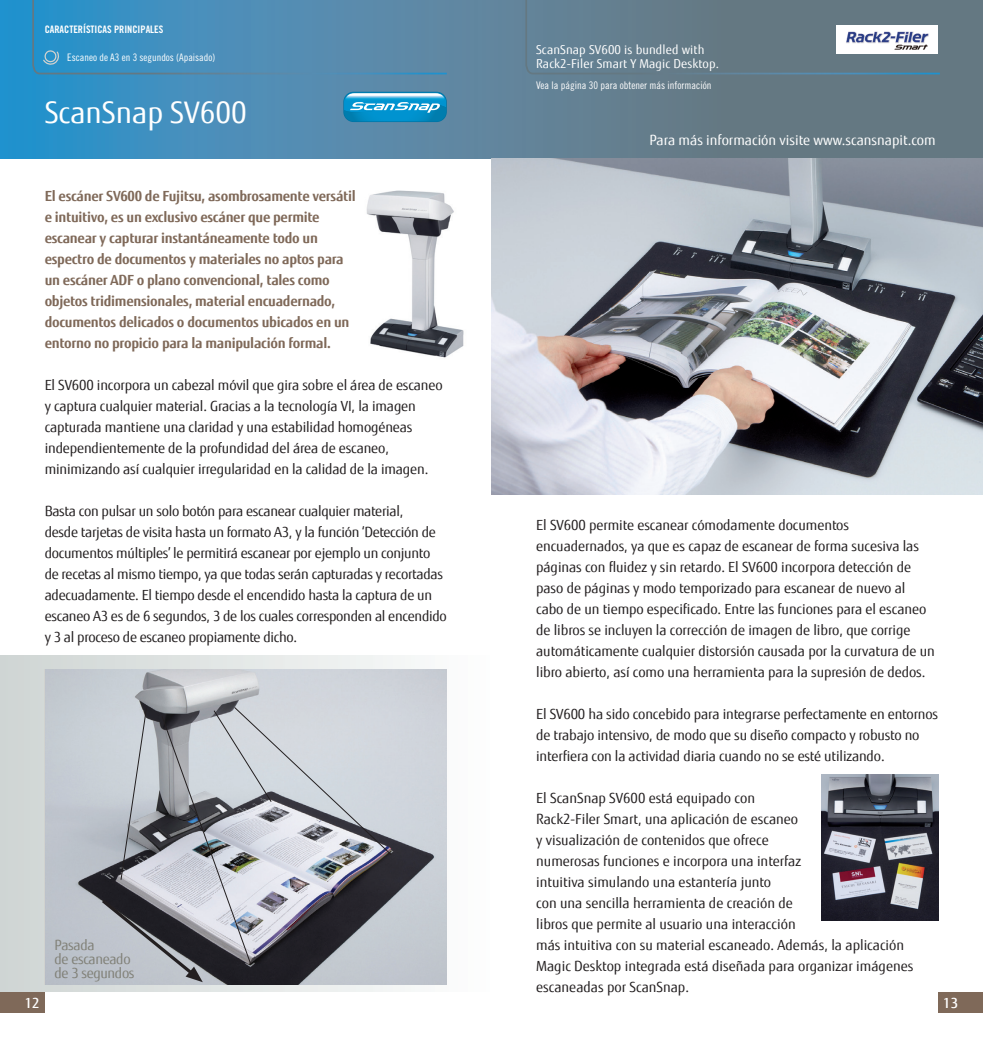
<style>
.page{position:relative;width:983px;height:1042px;background:#fff}
.page>*{position:absolute;margin:0;border:0;box-sizing:border-box;transform-origin:0 0}
.t1{font:29.75px "Fujitsu Sans";color:#fff}
.t2{font:14px/21px "Fujitsu Sans";letter-spacing:-.01em;color:#231f20}
.t3{font:700 14px/21px "Fujitsu Sans";letter-spacing:-.02em;color:#7f6959}
.t4{font:14px "Fujitsu Sans";color:#fff}
.t5{font:14px/14px "Fujitsu Sans";letter-spacing:-.025em;color:#818178}
.t6{font:500 14px "Fujitsu Sans";color:#fff}
.t7{font:12.25px/14px "Fujitsu Sans";letter-spacing:.01em;color:#fff}
.t8{font:10.5px "Trade Gothic Cond Eighteen";color:#fff}
.t9{font:10.33px "Trade Gothic Cond Eighteen";color:#fff}
.t10{font:10.33px "Trade Gothic Bold Cond Twenty";color:#fff}
</style>
<div class="page">
<svg style="left:0;top:0;width:982px;height:159px;background:#55849f"></svg>
<div style="left:0;top:992px;width:45px;height:21px;background:#7f6959"></div>
<div style="left:938px;top:992px;width:44px;height:21px;background:#7f6959"></div>
<svg style="left:343px;top:92px;width:103px;height:30px"></svg>
<svg style="left:344px;top:92px;width:102px;height:29px;background:#3ea9d4"></svg>
<svg style="left:31px;top:0;width:417px;height:75px;background:#4a8db6"></svg>
<div style="left:0;top:656px;width:491px;height:336px;background:linear-gradient(to right,#ced4d3,#fcfdfd)"></div>
<img style="left:45px;top:670px;width:401px;height:315px">
<svg style="left:90px;top:706px;width:302px;height:276px;background:#a4a7ae"></svg>
<svg style="left:524px;top:0;width:417px;height:75px;background:#637b88"></svg>
<div style="left:836px;top:25px;width:102px;height:29px;background:#fff"></div>
<img style="left:846px;top:31px;width:83px;height:19px">
<img style="left:491px;top:159px;width:491px;height:336px">
<img style="left:366px;top:190px;width:98px;height:168px">
<img style="left:821px;top:775px;width:117px;height:146px">
<p class="t10" style="left:45px;top:23px;width:120px">CARACTERÍSTICAS PRINCIPALES</p>
<p class="t9" style="left:67px;top:51px;width:149px">Escaneo de A3 en 3 segundos (Apaisado)</p>
<h1 class="t1" style="left:45px;top:95px;width:204px">ScanSnap SV600</h1>
<p class="t3" style="left:45px;top:185px;width:312px">El escáner SV600 de Fujitsu, asombrosamente versátil e intuitivo, es un exclusivo escáner que permite escanear y capturar instantáneamente todo un espectro de documentos y materiales no aptos para un escáner ADF o plano convencional, tales como objetos tridimensionales, material encuadernado, documentos delicados o documentos ubicados en un entorno no propicio para la manipulación formal.</p>
<p class="t2" style="left:45px;top:374px;width:399px">El SV600 incorpora un cabezal móvil que gira sobre el área de escaneo y captura cualquier material. Gracias a la tecnología VI, la imagen capturada mantiene una claridad y una estabilidad homogéneas independientemente de la profundidad del área de escaneo, minimizando así cualquier irregularidad en la calidad de la imagen.</p>
<p class="t2" style="left:45px;top:500px;width:403px">Basta con pulsar un solo botón para escanear cualquier material,<br>desde tarjetas de visita hasta un formato A3, y la función ‘Detección de documentos múltiples’ le permitirá escanear por ejemplo un conjunto de recetas al mismo tiempo, ya que todas serán capturadas y recortadas adecuadamente. El tiempo desde el encendido hasta la captura de un escaneo A3 es de 6 segundos, 3 de los cuales corresponden al encendido y 3 al proceso de escaneo propiamente dicho.</p>
<p class="t5" style="left:55px;top:938px;width:81px">Pasada<br>de escaneado de 3 segundos</p>
<p class="t7" style="left:536px;top:42px;width:184px">ScanSnap SV600 is bundled with<br>Rack2-Filer Smart Y Magic Desktop.</p>
<p class="t8" style="left:536px;top:79px;width:177px">Vea la página 30 para obtener más información</p>
<p class="t4" style="left:649px;top:131px;width:288px">Para más información visite www.scansnapit.com</p>
<p class="t2" style="left:536px;top:514px;width:400px">El SV600 permite escanear cómodamente documentos encuadernados, ya que es capaz de escanear de forma sucesiva las páginas con fluidez y sin retardo. El SV600 incorpora detección de paso de páginas y modo temporizado para escanear de nuevo al cabo de un tiempo especificado. Entre las funciones para el escaneo de libros se incluyen la corrección de imagen de libro, que corrige automáticamente cualquier distorsión causada por la curvatura de un libro abierto, así como una herramienta para la supresión de dedos.</p>
<p class="t2" style="left:536px;top:703px;width:403px">El SV600 ha sido concebido para integrarse perfectamente en entornos de trabajo intensivo, de modo que su diseño compacto y robusto no interfiera con la actividad diaria cuando no se esté utilizando.</p>
<p class="t2" style="left:536px;top:787px;width:379px">El ScanSnap SV600 está equipado con<br>Rack2-Filer Smart, una aplicación de escaneo<br>y visualización de contenidos que ofrece<br>numerosas funciones e incorpora una interfaz<br>intuitiva simulando una estantería junto<br>con una sencilla herramienta de creación de<br>libros que permite al usuario una interacción<br>más intuitiva con su material escaneado. Además, la aplicación Magic Desktop integrada está diseñada para organizar imágenes escaneadas por ScanSnap.</p>
<p class="t6" style="left:25px;top:994px;width:16px">12</p>
<p class="t6" style="left:943px;top:994px;width:16px">13</p>
</div>
